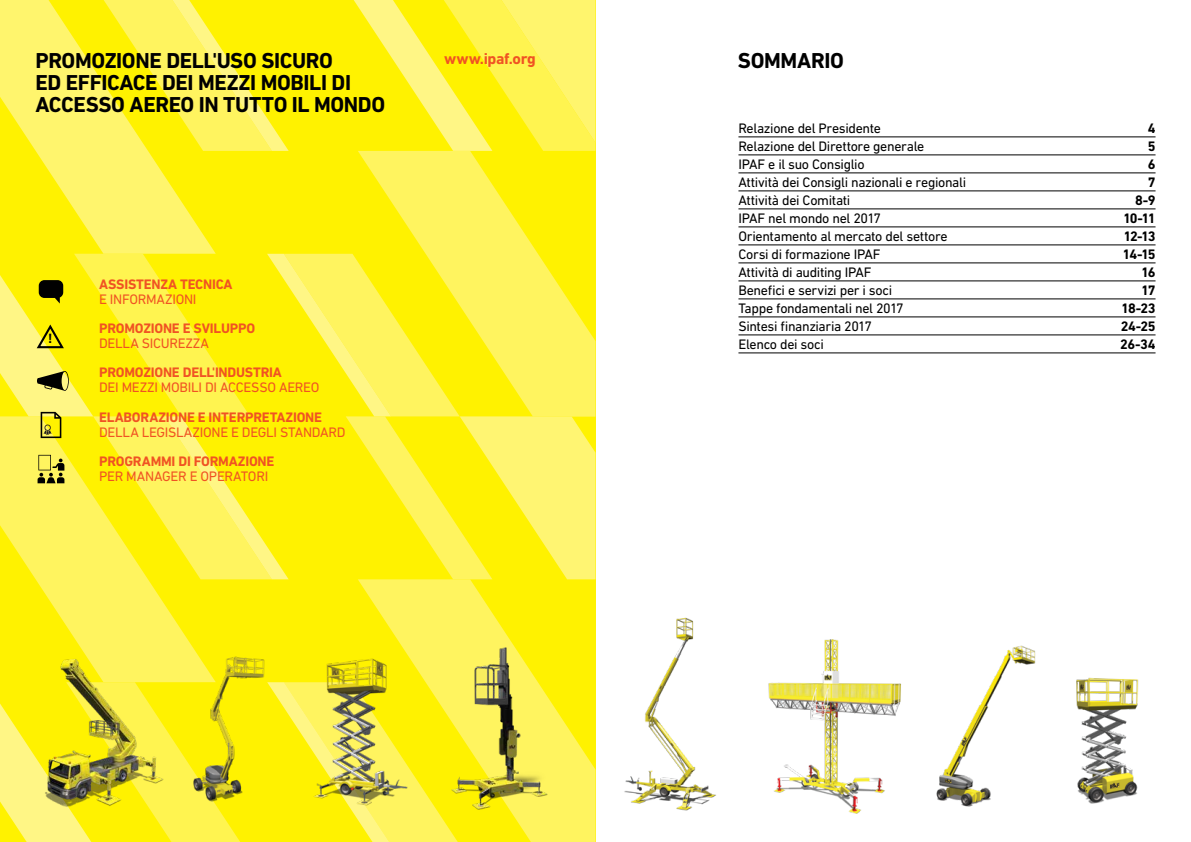
<style>
.page{position:relative;width:1191px;height:842px;background:#fff}
.page>*{position:absolute;margin:0;border:0;box-sizing:border-box;transform-origin:0 0}
.t1{font:700 22px/22px "DIN Next LT Pro";letter-spacing:-.02em;color:#000}
.t2{font:700 16px "DIN Next LT Pro";letter-spacing:-.02em;color:#f05323}
.t3{font:14px "DIN Next LT Pro";letter-spacing:-.025em;color:#000}
.t4{font:700 14px "DIN Next LT Pro";letter-spacing:-.015em;color:#f05323}
.t5{font:14px "DIN Next LT Pro";letter-spacing:-.02em;color:#f05323}
.t6{font:700 14px "DIN Next LT Pro";letter-spacing:-.075em;color:#000}
.t7{font:700 13.7px "DIN Next LT Pro";color:#000}
</style>
<div class="page">
<hr style="left:738px;top:137px;width:417px;height:1px;background:#000">
<hr style="left:738px;top:155px;width:417px;height:1px;background:#000">
<hr style="left:738px;top:173px;width:417px;height:1px;background:#000">
<hr style="left:738px;top:191px;width:417px;height:1px;background:#000">
<hr style="left:738px;top:209px;width:417px;height:1px;background:#000">
<hr style="left:738px;top:227px;width:417px;height:1px;background:#000">
<hr style="left:738px;top:245px;width:417px;height:1px;background:#000">
<hr style="left:738px;top:263px;width:417px;height:1px;background:#000">
<hr style="left:738px;top:281px;width:417px;height:1px;background:#000">
<hr style="left:738px;top:299px;width:417px;height:1px;background:#000">
<hr style="left:738px;top:317px;width:417px;height:1px;background:#000">
<hr style="left:738px;top:335px;width:417px;height:1px;background:#000">
<hr style="left:738px;top:353px;width:417px;height:1px;background:#000">
<img style="left:624px;top:617px;width:92px;height:194px">
<img style="left:768px;top:639px;width:133px;height:175px">
<img style="left:936px;top:645px;width:100px;height:162px">
<img style="left:1076px;top:677px;width:63px;height:127px">
<div style="left:0;top:0;width:595px;height:842px;background:#fff200"></div>
<svg style="left:0;top:682px;width:240px;height:160px"></svg>
<svg style="left:268px;top:682px;width:37px;height:58px"></svg>
<svg style="left:360px;top:579px;width:235px;height:263px"></svg>
<svg style="left:35px;top:579px;width:181px;height:103px;fill:#fff45f"></svg>
<svg style="left:216px;top:41px;width:73px;height:110px"></svg>
<svg style="left:354px;top:0;width:241px;height:151px"></svg>
<svg style="left:358px;top:151px;width:180px;height:103px;fill:#fff45f"></svg>
<svg style="left:0;top:0;width:216px;height:254px"></svg>
<svg style="left:0;top:254px;width:595px;height:325px"></svg>
<img style="left:305px;top:577px;width:134px;height:247px">
<img style="left:436px;top:629px;width:126px;height:186px">
<img style="left:189px;top:654px;width:79px;height:148px">
<img style="left:30px;top:642px;width:135px;height:182px">
<h1 class="t1" style="left:35px;top:50px;width:299px">PROMOZIONE DELL'USO SICURO</h1>
<p class="t2" style="left:444px;top:49px;width:93px">www.ipaf.org</p>
<h1 class="t1" style="left:35px;top:72px;width:351px">ED EFFICACE DEI MEZZI MOBILI DI<br>ACCESSO AEREO IN TUTTO IL MONDO</h1>
<p class="t7" style="left:48px;top:331px;width:6px">!</p>
<p class="t4" style="left:99px;top:276px;width:135px">ASSISTENZA TECNICA</p>
<p class="t5" style="left:99px;top:291px;width:99px">E INFORMAZIONI</p>
<p class="t4" style="left:99px;top:320px;width:158px">PROMOZIONE E SVILUPPO</p>
<p class="t5" style="left:99px;top:335px;width:111px">DELLA SICUREZZA</p>
<p class="t4" style="left:99px;top:364px;width:184px">PROMOZIONE DELL'INDUSTRIA</p>
<p class="t5" style="left:99px;top:380px;width:222px">DEI MEZZI MOBILI DI ACCESSO AEREO</p>
<p class="t4" style="left:99px;top:409px;width:224px">ELABORAZIONE E INTERPRETAZIONE</p>
<p class="t5" style="left:99px;top:424px;width:248px">DELLA LEGISLAZIONE E DEGLI STANDARD</p>
<p class="t4" style="left:99px;top:453px;width:177px">PROGRAMMI DI FORMAZIONE</p>
<p class="t5" style="left:99px;top:468px;width:171px">PER MANAGER E OPERATORI</p>
<h1 class="t1" style="left:738px;top:50px;width:107px">SOMMARIO</h1>
<p class="t3" style="left:738px;top:120px;width:144px">Relazione del Presidente</p>
<p class="t6" style="left:1147px;top:120px;width:9px">4</p>
<p class="t3" style="left:738px;top:138px;width:187px">Relazione del Direttore generale</p>
<p class="t6" style="left:1147px;top:138px;width:9px">5</p>
<p class="t3" style="left:738px;top:156px;width:128px">IPAF e il suo Consiglio</p>
<p class="t6" style="left:1147px;top:156px;width:9px">6</p>
<p class="t3" style="left:738px;top:174px;width:229px">Attività dei Consigli nazionali e regionali</p>
<p class="t6" style="left:1147px;top:174px;width:9px">7</p>
<p class="t3" style="left:738px;top:192px;width:113px">Attività dei Comitati</p>
<p class="t6" style="left:1135px;top:192px;width:22px">8-9</p>
<p class="t3" style="left:738px;top:210px;width:144px">IPAF nel mondo nel 2017</p>
<p class="t6" style="left:1123px;top:210px;width:34px">10-11</p>
<p class="t3" style="left:738px;top:228px;width:211px">Orientamento al mercato del settore</p>
<p class="t6" style="left:1123px;top:228px;width:34px">12-13</p>
<p class="t3" style="left:738px;top:246px;width:144px">Corsi di formazione IPAF</p>
<p class="t6" style="left:1122px;top:246px;width:34px">14-15</p>
<p class="t3" style="left:738px;top:264px;width:135px">Attività di auditing IPAF</p>
<p class="t6" style="left:1141px;top:264px;width:16px">16</p>
<p class="t3" style="left:738px;top:282px;width:155px">Benefici e servizi per i soci</p>
<p class="t6" style="left:1141px;top:282px;width:16px">17</p>
<p class="t3" style="left:738px;top:300px;width:167px">Tappe fondamentali nel 2017</p>
<p class="t6" style="left:1121px;top:300px;width:36px">18-23</p>
<p class="t3" style="left:738px;top:318px;width:135px">Sintesi finanziaria 2017</p>
<p class="t6" style="left:1120px;top:318px;width:36px">24-25</p>
<p class="t3" style="left:738px;top:336px;width:87px">Elenco dei soci</p>
<p class="t6" style="left:1120px;top:336px;width:37px">26-34</p>
</div>
